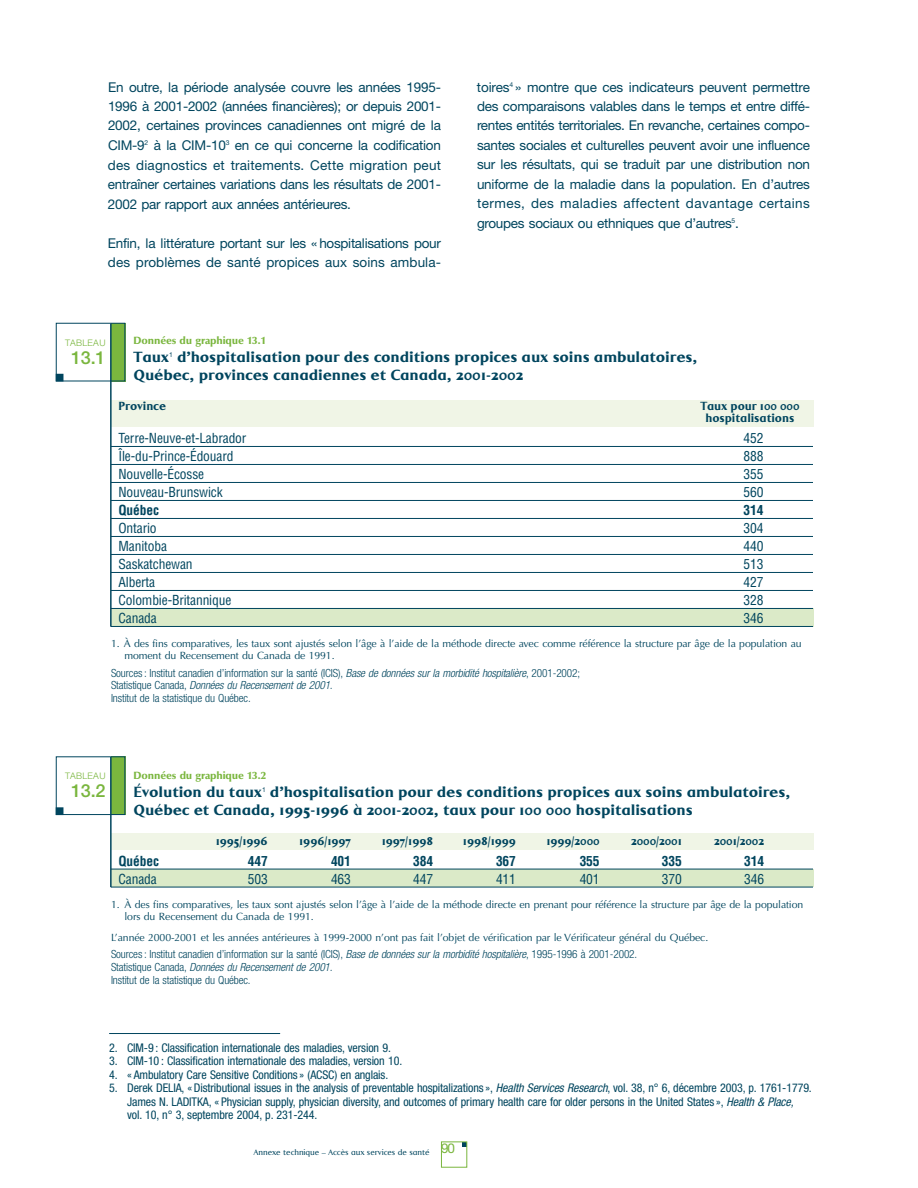
<style>
.page{position:relative;width:918px;height:1188px;background:#fff}
.page>*{position:absolute;margin:0;border:0;box-sizing:border-box;transform-origin:0 0}
.t1{font:500 18px "Helvetica Neue";color:#7ab63e}
.t2{font:700 15px/18px "Lu Marc LL";letter-spacing:-.01em;color:#00455e;scale:.95 1}
.t3{font:13.5px/19.5px "Helvetica Neue";letter-spacing:-.02em;color:#00455e;text-align:justify}
.t4{font:condensed 13.5px "Helvetica";letter-spacing:-.01em;color:#00455e}
.t5{font:700 condensed 13.5px "Helvetica";letter-spacing:-.01em;color:#00455e}
.t6{font:condensed 12px/13.5px "Helvetica Neue";letter-spacing:-.01em;color:#00455e}
.t7{font:700 12px/12px "Lu Marc LL";letter-spacing:-.01em;color:#00455e;text-align:center;scale:.9 1}
.t8{font:300 condensed 11.25px/12.8px "Helvetica Neue";letter-spacing:-.01em;color:#00455e}
.t9{font:10.5px/12px "Optima";letter-spacing:-.01em;color:#00455e}
.t10{font:900 10.5px "Optima";letter-spacing:-.01em;color:#7ab63e}
.t11{font:300 9px "Helvetica Neue";letter-spacing:.04em;color:#7ab63e}
.t12{font:8.25px "Lu Marc LL";letter-spacing:-.01em;color:#00455e}
.t13{font:6.75px "Helvetica Neue";color:#00455e}
.s1{font-style:italic}
</style>
<div class="page">
<div style="left:111px;top:834px;width:702px;height:16px;background:#f0f5e6"></div>
<div style="left:111px;top:869px;width:702px;height:18px;background:#dbeac8"></div>
<div style="left:111px;top:400px;width:702px;height:26px;background:#f0f5e6"></div>
<div style="left:111px;top:608px;width:702px;height:19px;background:#dbeac8"></div>
<div style="left:441px;top:1142px;width:26px;height:26px;border:1px solid #7ab63e"></div>
<hr style="left:111px;top:446px;width:702px;height:1px;background:#00455e">
<hr style="left:111px;top:464px;width:702px;height:1px;background:#00455e">
<hr style="left:111px;top:482px;width:702px;height:1px;background:#00455e">
<hr style="left:111px;top:500px;width:702px;height:1px;background:#00455e">
<hr style="left:111px;top:518px;width:702px;height:1px;background:#00455e">
<hr style="left:111px;top:536px;width:702px;height:1px;background:#00455e">
<hr style="left:111px;top:554px;width:702px;height:1px;background:#00455e">
<hr style="left:111px;top:572px;width:702px;height:1px;background:#00455e">
<hr style="left:111px;top:590px;width:702px;height:1px;background:#00455e">
<hr style="left:111px;top:608px;width:702px;height:1px;background:#00455e">
<hr style="left:111px;top:626px;width:702px;height:1px;background:#00455e">
<hr style="left:111px;top:869px;width:702px;height:1px;background:#00455e">
<hr style="left:111px;top:887px;width:702px;height:1px;background:#00455e">
<div style="left:111px;top:323px;width:14px;height:58px;background:#7ab63e"></div>
<hr style="left:110px;top:323px;width:2px;height:304px;background:#00455e">
<div style="left:56px;top:323px;width:69px;height:58px;border:1px solid #00455e"></div>
<div style="left:56px;top:374px;width:7px;height:7px;background:#00455e"></div>
<div style="left:111px;top:757px;width:14px;height:58px;background:#7ab63e"></div>
<hr style="left:110px;top:757px;width:2px;height:130px;background:#00455e">
<div style="left:56px;top:756px;width:69px;height:59px;border:1px solid #00455e"></div>
<div style="left:56px;top:808px;width:7px;height:7px;background:#00455e"></div>
<div style="left:56px;top:807px;width:7px;height:8px;border:1px solid #00455e"></div>
<hr style="left:109px;top:1033px;width:171px;height:1px;background:#00455e">
<p class="t3" style="left:108px;top:78px;width:335px">En outre, la période analysée couvre les années 1995- 1996 à 2001-2002 (années financières); or depuis 2001- 2002, certaines provinces canadiennes ont migré de la CIM-9<sup>2</sup> à la CIM-10<sup>3</sup> en ce qui concerne la codification des diagnostics et traitements. Cette migration peut entraîner certaines variations dans les résultats de 2001- 2002 par rapport aux années antérieures.</p>
<p class="t3" style="left:108px;top:234px;width:335px">Enfin, la littérature portant sur les « hospitalisations pour des problèmes de santé propices aux soins ambula-</p>
<p class="t3" style="left:477px;top:78px;width:335px">toires<sup>4</sup> » montre que ces indicateurs peuvent permettre des comparaisons valables dans le temps et entre diffé&shy;rentes entités territoriales. En revanche, certaines compo&shy;santes sociales et culturelles peuvent avoir une influence sur les résultats, qui se traduit par une distribution non uniforme de la maladie dans la population. En d’autres termes, des maladies affectent davantage certains groupes sociaux ou ethniques que d’autres<sup>5</sup>.</p>
<p class="t10" style="left:134px;top:336px;width:134px">Données du graphique 13.1</p>
<p class="t2" style="left:134px;top:350px;width:39px">Taux</p>
<p class="t13" style="left:169px;top:353px;width:5px">1</p>
<p class="t11" style="left:65px;top:339px;width:42px">TABLEAU</p>
<h1 class="t1" style="left:71px;top:351px;width:36px">13.1</h1>
<p class="t2" style="left:134px;top:350px;width:595px;text-indent:44px">d’hospitalisation pour des conditions propices aux soins ambulatoires,<br>Québec, provinces canadiennes et Canada, 2001-2002</p>
<p class="t7" style="left:119px;top:402px;width:54px">Province</p>
<p class="t7" style="left:700px;top:402px;width:112px">Taux pour 100 000 hospitalisations</p>
<p class="t4" style="left:119px;top:433px;width:129px">Terre-Neuve-et-Labrador</p>
<p class="t4" style="left:744px;top:433px;width:21px">452</p>
<p class="t4" style="left:119px;top:451px;width:117px">Île-du-Prince-Édouard</p>
<p class="t4" style="left:744px;top:451px;width:21px">888</p>
<p class="t4" style="left:119px;top:469px;width:87px">Nouvelle-Écosse</p>
<p class="t4" style="left:744px;top:469px;width:21px">355</p>
<p class="t4" style="left:119px;top:487px;width:106px">Nouveau-Brunswick</p>
<p class="t4" style="left:744px;top:487px;width:21px">560</p>
<p class="t5" style="left:119px;top:505px;width:42px">Québec</p>
<p class="t5" style="left:744px;top:505px;width:21px">314</p>
<p class="t4" style="left:119px;top:523px;width:40px">Ontario</p>
<p class="t4" style="left:744px;top:523px;width:21px">304</p>
<p class="t4" style="left:119px;top:541px;width:50px">Manitoba</p>
<p class="t4" style="left:744px;top:541px;width:21px">440</p>
<p class="t4" style="left:119px;top:559px;width:76px">Saskatchewan</p>
<p class="t4" style="left:744px;top:559px;width:21px">513</p>
<p class="t4" style="left:119px;top:577px;width:38px">Alberta</p>
<p class="t4" style="left:744px;top:577px;width:21px">427</p>
<p class="t4" style="left:119px;top:595px;width:114px">Colombie-Britannique</p>
<p class="t4" style="left:744px;top:595px;width:21px">328</p>
<p class="t4" style="left:119px;top:613px;width:40px">Canada</p>
<p class="t4" style="left:744px;top:613px;width:21px">346</p>
<p class="t9" style="left:125px;top:639px;width:679px;text-indent:-13px">1. À des fins comparatives, les taux sont ajustés selon l’âge à l’aide de la méthode directe avec comme référence la structure par âge de la population au moment du Recensement du Canada de 1991.</p>
<p class="t8" style="left:111px;top:667px;width:471px">Sources : Institut canadien d’information sur la santé (ICIS), <span class="s1">Base de données sur la morbidité hospitalière</span>, 2001-2002;<br>S t a t i s t i q u e C a n a d a , <span class="s1">Données du Recensement de 2001.<br></span>Institut de la statistique du Québec.</p>
<p class="t10" style="left:134px;top:771px;width:134px">Données du graphique 13.2</p>
<p class="t2" style="left:134px;top:785px;width:137px">Évolution du taux</p>
<p class="t13" style="left:262px;top:787px;width:5px">1</p>
<p class="t11" style="left:65px;top:773px;width:42px">TABLEAU</p>
<h1 class="t1" style="left:71px;top:784px;width:36px">13.2</h1>
<p class="t2" style="left:134px;top:785px;width:693px;text-indent:136px">d’hospitalisation pour des conditions propices aux soins ambulatoires,<br>Québec et Canada, 1995-1996 à 2001-2002, taux pour 100 000 hospitalisations</p>
<p class="t7" style="left:216px;top:836px;width:59px">1995/1996</p>
<p class="t7" style="left:299px;top:836px;width:59px">1996/1997</p>
<p class="t7" style="left:382px;top:836px;width:59px">1997/1998</p>
<p class="t7" style="left:463px;top:836px;width:60px">1998/1999</p>
<p class="t7" style="left:546px;top:836px;width:61px">1999/2000</p>
<p class="t7" style="left:631px;top:836px;width:58px">2000/2001</p>
<p class="t7" style="left:714px;top:836px;width:57px">2001/2002</p>
<p class="t5" style="left:119px;top:856px;width:42px">Québec</p>
<p class="t5" style="left:248px;top:856px;width:21px">447</p>
<p class="t5" style="left:331px;top:856px;width:21px">401</p>
<p class="t5" style="left:413px;top:856px;width:21px">384</p>
<p class="t5" style="left:496px;top:856px;width:21px">367</p>
<p class="t5" style="left:580px;top:856px;width:21px">355</p>
<p class="t5" style="left:662px;top:856px;width:21px">335</p>
<p class="t5" style="left:744px;top:856px;width:21px">314</p>
<p class="t4" style="left:119px;top:874px;width:40px">Canada</p>
<p class="t4" style="left:248px;top:874px;width:21px">503</p>
<p class="t4" style="left:331px;top:874px;width:21px">463</p>
<p class="t4" style="left:413px;top:874px;width:21px">447</p>
<p class="t4" style="left:496px;top:874px;width:21px">411</p>
<p class="t4" style="left:580px;top:874px;width:21px">401</p>
<p class="t4" style="left:662px;top:874px;width:21px">370</p>
<p class="t4" style="left:744px;top:874px;width:21px">346</p>
<p class="t9" style="left:125px;top:899px;width:680px;text-indent:-14px">1. À des fins comparatives, les taux sont ajustés selon l’âge à l’aide de la méthode directe en prenant pour référence la structure par âge de la population lors du Recensement du Canada de 1991.</p>
<p class="t9" style="left:111px;top:932px;width:599px">L’année 2000-2001 et les années antérieures à 1999-2000 n’ont pas fait l’objet de vérification par le Vérificateur général du Québec.</p>
<p class="t8" style="left:111px;top:949px;width:528px">Sources : Institut canadien d’information sur la santé (ICIS), <span class="s1">Base de données sur la morbidité hospitalière</span>, 1995-1996 à 2001-2002.<br>S t a t i s t i q u e C a n a d a , <span class="s1">Données du Recensement de 2001.<br></span>Institut de la statistique du Québec.</p>
<p class="t6" style="left:109px;top:1042px;width:283px">2. CIM-9 : Classification internationale des maladies, version 9.</p>
<p class="t6" style="left:109px;top:1055px;width:295px">3. CIM-10 : Classification internationale des maladies, version 10.</p>
<p class="t6" style="left:109px;top:1069px;width:281px">4. « Ambulatory Care Sensitive Conditions » (ACSC) en anglais.</p>
<p class="t6" style="left:127px;top:1082px;width:686px;text-indent:-18px">5. Derek DELIA, « Distributional issues in the analysis of preventable hospitalizations », <span class="s1">Health Services Research</span>, vol. 38, n° 6, décembre 2003, p. 1761-1779.<br>James N. LADITKA, « Physician supply, physician diversity, and outcomes of primary health care for older persons in the United States », <span class="s1">Health &amp; Place, </span>vol. 10, n° 3, septembre 2004, p. 231-244.</p>
<p class="t12" style="left:254px;top:1150px;width:203px">Annexe technique – Accès aux services de santé <sup>90</sup></p>
</div>
